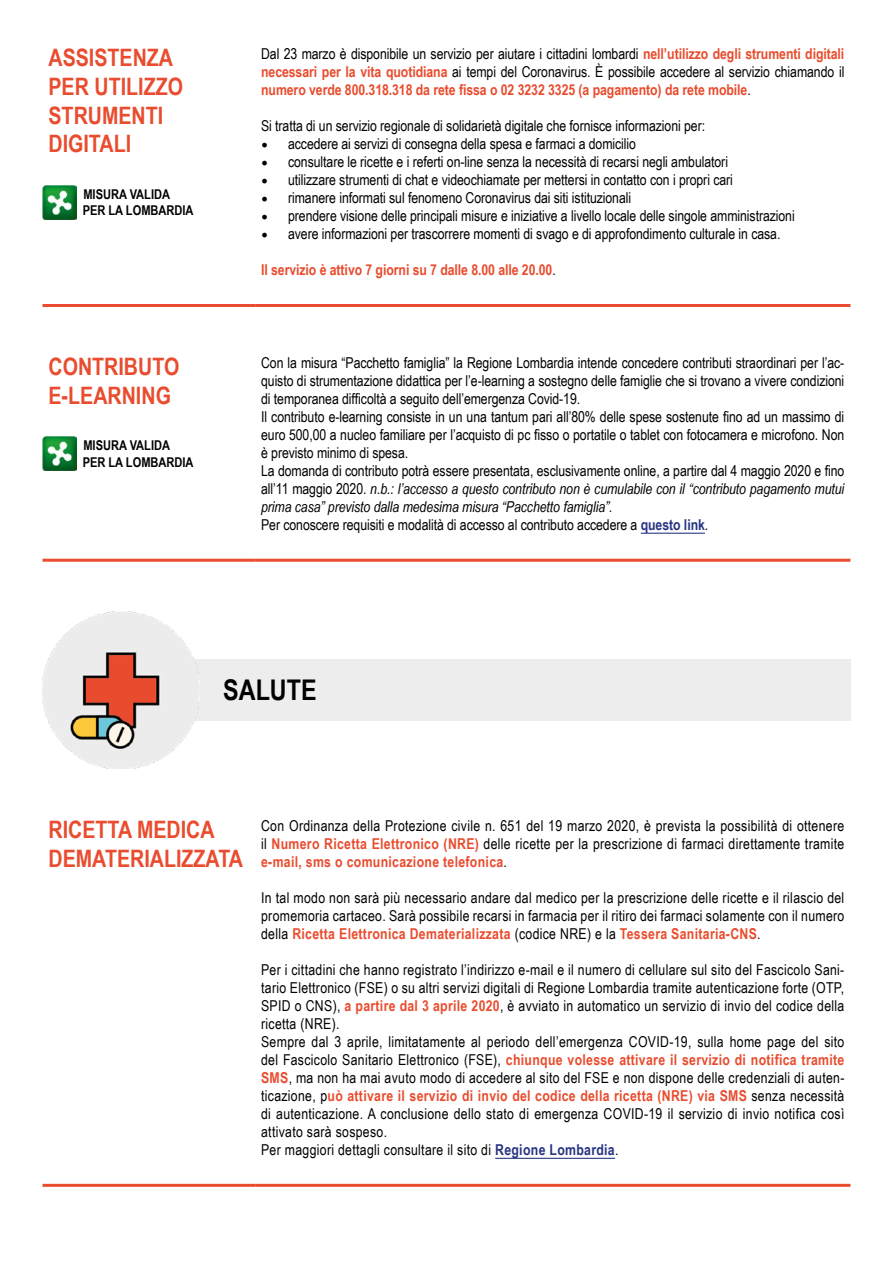
<style>
.page{position:relative;width:893px;height:1263px;background:#fff}
.page>*{position:absolute;margin:0;border:0;box-sizing:border-box;transform-origin:0 0}
.t1{font:700 28.5px "Arial Narrow";color:#000}
.t2{font:700 24px/28.8px "Arial Narrow";color:#e94c2e}
.t3{font:15px/18px "Arial Narrow";letter-spacing:-.005em;color:#000;text-align:justify}
.t4{font:15px/18px "Arial Narrow";letter-spacing:.02em;color:#000}
.t5{font:700 15px/18px "Arial Narrow";letter-spacing:-.005em;color:#e94c2e;text-align:justify}
.t6{font:700 13.5px/16.2px "Arial Narrow";color:#000}
.s1{font-weight:400;color:#000}
.s2{font-family:"Minion Pro";font-size:18px}
.s3{font-style:italic}
.s4{font-weight:700;color:#283583}
.s5{font-weight:700;color:#e94c2e}
</style>
<div class="page">
<hr style="left:43px;top:304px;width:212px;height:3px;background:#e94c2e">
<hr style="left:255px;top:304px;width:595px;height:3px;background:#e94c2e">
<img style="left:43px;top:185px;width:34px;height:34px">
<hr style="left:43px;top:559px;width:212px;height:3px;background:#e94c2e">
<hr style="left:255px;top:559px;width:595px;height:3px;background:#e94c2e">
<hr style="left:641px;top:533px;width:64px;height:1px;background:#283583">
<img style="left:43px;top:436px;width:34px;height:34px">
<div style="left:87px;top:659px;width:763px;height:62px;background:#ededed"></div>
<img style="left:43px;top:611px;width:157px;height:158px">
<hr style="left:43px;top:1184px;width:212px;height:3px;background:#e94c2e">
<hr style="left:255px;top:1184px;width:595px;height:3px;background:#e94c2e">
<hr style="left:495px;top:1158px;width:120px;height:1px;background:#283583">
<h2 class="t2" style="left:49px;top:42px;width:136px">ASSISTENZA<br>PER UTILIZZO<br>STRUMENTI<br>DIGITALI</h2>
<p class="t6" style="left:83px;top:186px;width:112px">MISURA VALIDA<br>PER LA LOMBARDIA</p>
<h2 class="t2" style="left:49px;top:351px;width:132px">CONTRIBUTO<br>E-LEARNING</h2>
<p class="t6" style="left:83px;top:437px;width:112px">MISURA VALIDA<br>PER LA LOMBARDIA</p>
<p class="t5" style="left:261px;top:44px;width:585px"><span class="s1">Dal 23 marzo è disponibile un servizio per aiutare i cittadini lombardi</span> nell’utilizzo degli strumenti digitali necessari per la vita quotidiana <span class="s1">ai tempi del Coronavirus. È possibile accedere al servizio chiamando il </span>numero verde 800.318.318 da rete fissa o 02 3232 3325 (a pagamento) da rete mobile<span class="s1">.</span></p>
<p class="t3" style="left:261px;top:117px;width:445px">Si tratta di un servizio regionale di solidarietà digitale che fornisce informazioni per:</p>
<p class="t3" style="left:261px;top:135px;width:376px"><span class="s2">•</span> accedere ai servizi di consegna della spesa e farmaci a domicilio</p>
<p class="t3" style="left:261px;top:153px;width:468px"><span class="s2">•</span> consultare le ricette e i referti on-line senza la necessità di recarsi negli ambulatori</p>
<p class="t3" style="left:261px;top:171px;width:473px"><span class="s2">•</span> utilizzare strumenti di chat e videochiamate per mettersi in contatto con i propri cari</p>
<p class="t3" style="left:261px;top:189px;width:372px"><span class="s2">•</span> rimanere informati sul fenomeno Coronavirus dai siti istituzionali</p>
<p class="t3" style="left:261px;top:207px;width:535px"><span class="s2">•</span> prendere visione delle principali misure e iniziative a livello locale delle singole amministrazioni</p>
<p class="t3" style="left:261px;top:225px;width:521px"><span class="s2">•</span> avere informazioni per trascorrere momenti di svago e di approfondimento culturale in casa.</p>
<p class="t5" style="left:261px;top:260px;width:296px">Il servizio è attivo 7 giorni su 7 dalle 8.00 alle 20.00<span class="s1">.</span></p>
<p class="t3" style="left:261px;top:353px;width:585px;text-align:left">Con la misura “Pacchetto famiglia” la Regione Lombardia intende concedere contributi straordinari per l’ac&shy;quisto di strumentazione didattica per l’e-learning a sostegno delle famiglie che si trovano a vivere condizioni di temporanea difficoltà a seguito dell’emergenza Covid-19.<br>Il contributo e-learning consiste in un una tantum pari all’80% delle spese sostenute fino ad un massimo di euro 500,00 a nucleo familiare per l’acquisto di pc fisso o portatile o tablet con fotocamera e microfono. Non è previsto minimo di spesa.<br>La domanda di contributo potrà essere presentata, esclusivamente online, a partire dal 4 maggio 2020 e fino all’11 maggio 2020. <span class="s3">n.b.: l’accesso a questo contributo non è cumulabile con il “contributo pagamento mutui prima casa” previsto dalla medesima misura “Pacchetto famiglia”.<br></span>Per conoscere requisiti e modalità di accesso al contributo accedere a <span class="s4">questo link</span>.</p>
<h1 class="t1" style="left:223px;top:669px;width:95px">SALUTE</h1>
<h2 class="t2" style="left:49px;top:814px;width:196px">RICETTA MEDICA<br>DEMATERIALIZZATA</h2>
<p class="t3" style="left:261px;top:816px;width:585px">Con Ordinanza della Protezione civile n. 651 del 19 marzo 2020, è prevista la possibilità di ottenere il <span class="s5">Numero Ricetta Elettronico (NRE)</span> delle ricette per la prescrizione di farmaci direttamente tramite <span class="s5">e-mail, sms o comunicazione telefonica</span>.</p>
<p class="t3" style="left:261px;top:888px;width:585px">In tal modo non sarà più necessario andare dal medico per la prescrizione delle ricette e il rilascio del promemoria cartaceo. Sarà possibile recarsi in farmacia per il ritiro dei farmaci solamente con il numero della <span class="s5">Ricetta Elettronica Dematerializzata</span> (codice NRE) e la <span class="s5">Tessera Sanitaria-CNS</span>.</p>
<p class="t4" style="left:261px;top:960px;width:585px">Per i cittadini che hanno registrato l’indirizzo e-mail e il numero di cellulare sul sito del Fascicolo Sani&shy;tario Elettronico (FSE) o su altri servizi digitali di Regione Lombardia tramite autenticazione forte (OTP, SPID o CNS), <span class="s5">a partire dal 3 aprile 2020</span>, è avviato in automatico un servizio di invio del codice della ricetta (NRE).<br>Sempre dal 3 aprile, limitatamente al periodo dell’emergenza COVID-19, sulla home page del sito del Fascicolo Sanitario Elettronico (FSE), <span class="s5">chiunque volesse attivare il servizio di notifica tramite SMS</span>, ma non ha mai avuto modo di accedere al sito del FSE e non dispone delle credenziali di auten&shy;ticazione, p<span class="s5">uò attivare il servizio di invio del codice della ricetta (NRE) via SMS</span> senza necessità di autenticazione. A conclusione dello stato di emergenza COVID-19 il servizio di invio notifica così attivato sarà sospeso.<br>Per maggiori dettagli consultare il sito di <span class="s4">Regione Lombardia</span>.</p>
</div>
